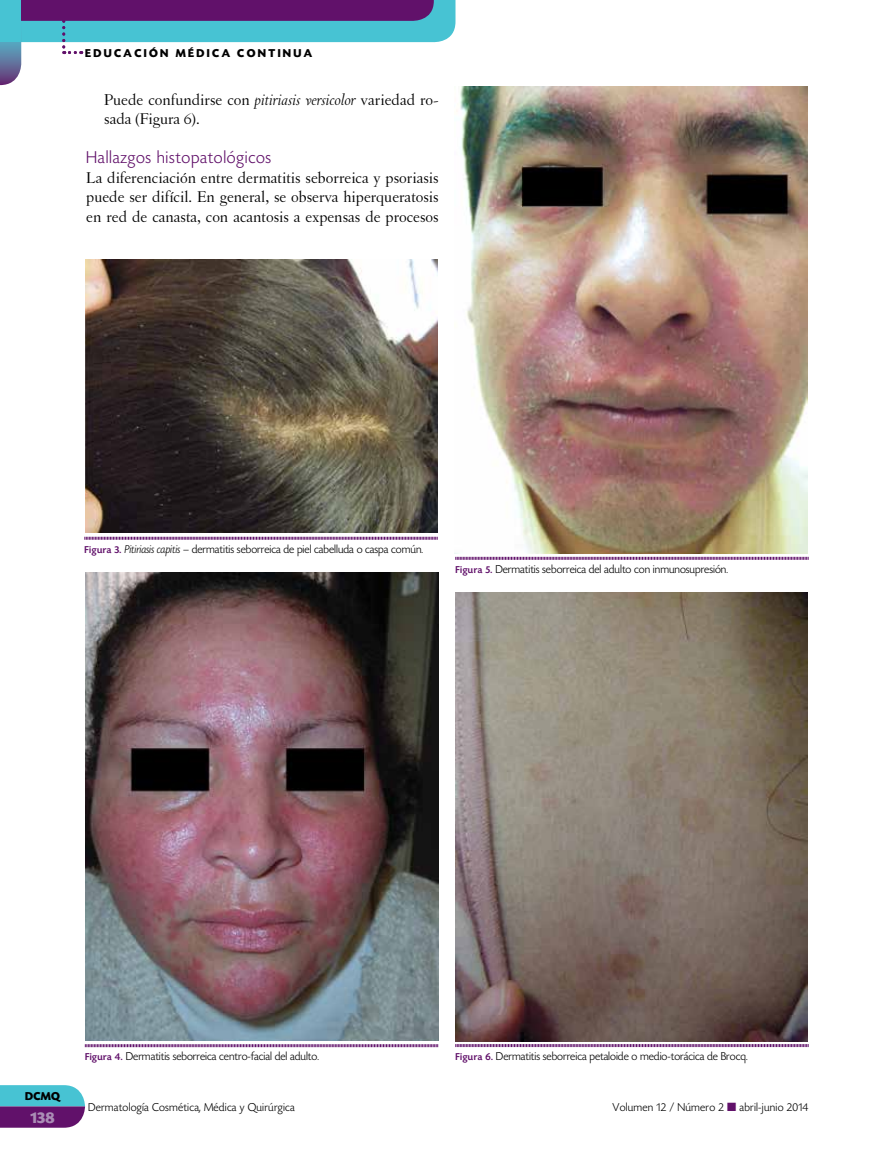
<style>
.page{position:relative;width:893px;height:1149px;background:#fff}
.page>*{position:absolute;margin:0;border:0;box-sizing:border-box;transform-origin:0 0}
.t1{font:300 18px "Today HEF";letter-spacing:.04em;color:#61116a}
.t2{font:16.5px/19.5px "Letras Oldstyle";color:#000}
.t3{font:700 16.5px "Today HEF";color:#aa8db5}
.t4{font:300 12px "Today HEF";color:#000}
.t5{font:300 12px "Today HEF";letter-spacing:.02em;color:#000}
.t6{font:700 12px "Today HEF";letter-spacing:.2em;color:#000}
.s1{font-style:italic}
.s2{font-weight:500;font-size:10.5px;color:#61116a}
.s3{color:#61116a}
</style>
<div class="page">
<svg style="left:0;top:1085px;width:85px;height:42px;background:#5d73a4"></svg>
<svg style="left:0;top:0;width:455px;height:85px"></svg>
<img style="left:85px;top:259px;width:352px;height:273px">
<img style="left:86px;top:572px;width:352px;height:468px">
<img style="left:456px;top:86px;width:352px;height:467px">
<img style="left:455px;top:592px;width:353px;height:449px">
<svg style="left:84px;top:536px;width:354px;height:4px"></svg>
<svg style="left:85px;top:1044px;width:353px;height:3px"></svg>
<svg style="left:455px;top:556px;width:354px;height:4px"></svg>
<svg style="left:455px;top:1044px;width:354px;height:3px"></svg>
<p class="t6" style="left:85px;top:47px;width:229px">EDUCACIÓN MÉDICA CONTINUA</p>
<h2 class="t2" style="left:104px;top:90px;width:336px">Puede confundirse con <span class="s1">pitiriasis versicolor</span> variedad ro&shy;sada (Figura 6).</h2>
<h1 class="t1" style="left:86px;top:148px;width:186px">Hallazgos histopatológicos</h1>
<h2 class="t2" style="left:86px;top:168px;width:354px;text-align:justify">La diferenciación entre dermatitis seborreica y psoriasis puede ser difícil. En general, se observa hiperqueratosis en red de canasta, con acantosis a expensas de procesos</h2>
<p class="t4" style="left:85px;top:542px;width:340px"><span class="s2">Figura 3.</span> <span class="s1">Pitiriasis capitis</span> – dermatitis seborreica de piel cabelluda o caspa común.</p>
<p class="t4" style="left:455px;top:562px;width:274px"><span class="s2">Figura 5.</span> Dermatitis seborreica del adulto con inmunosupresión.</p>
<p class="t6" style="left:25px;top:1089px;width:36px">DCMQ</p>
<h2 class="t3" style="left:30px;top:1108px;width:26px">138</h2>
<p class="t4" style="left:85px;top:1049px;width:235px"><span class="s2">Figura 4.</span> Dermatitis seborreica centro-facial del adulto.</p>
<p class="t5" style="left:88px;top:1100px;width:208px">Dermatología Cosmética, Médica y Quirúrgica</p>
<p class="t4" style="left:455px;top:1049px;width:294px"><span class="s2">Figura 6.</span> Dermatitis seborreica petaloide o medio-torácica de Brocq.</p>
<p class="t5" style="left:612px;top:1100px;width:197px">Volumen 12 / Número 2 <span class="s3">■</span> abril-junio 2014</p>
</div>
